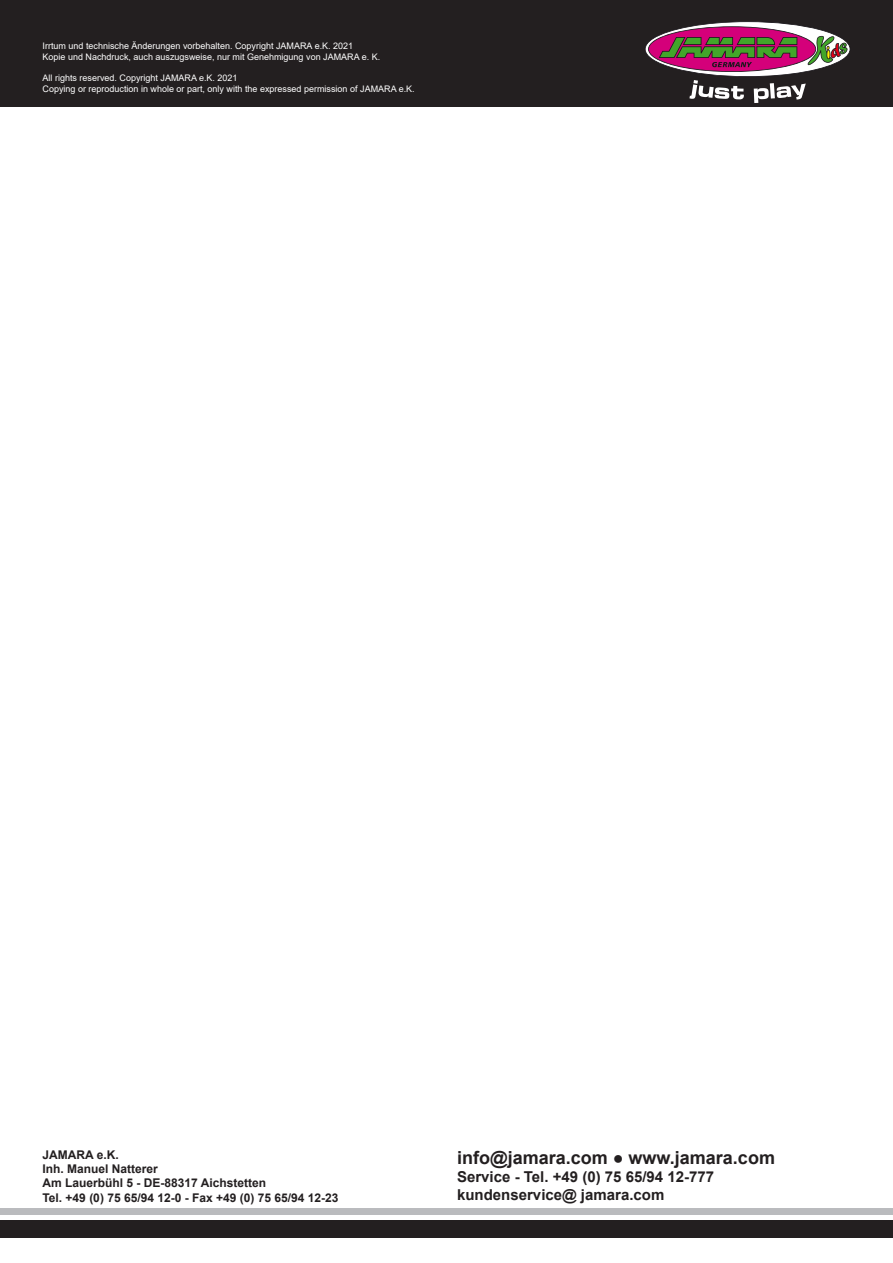
<style>
.page{position:relative;width:893px;height:1263px;background:#fff}
.page>*{position:absolute;margin:0;border:0;box-sizing:border-box;transform-origin:0 0}
.t1{font:700 18px "Arial";color:#231f20}
.t2{font:700 15px/18px "Arial";color:#231f20}
.t3{font:700 12px/14.4px "Arial";color:#231f20}
.t4{font:9px/10.8px "Arial";color:#fff}
.s1{font-weight:900}
</style>
<div class="page">
<div style="left:0;top:0;width:893px;height:106px;background:#231f20"></div>
<div style="left:0;top:1209px;width:893px;height:6px;background:#babbbe"></div>
<div style="left:0;top:1220px;width:893px;height:17px;background:#231f20"></div>
<svg style="left:645px;top:21px;width:205px;height:82px"></svg>
<p class="t4" style="left:43px;top:40px;width:339px">Irrtum und technische Änderungen vorbehalten. Copyright JAMARA e.K. 2021<br>Kopie und Nachdruck, auch auszugsweise, nur mit Genehmigung von JAMARA e. K.</p>
<p class="t4" style="left:43px;top:73px;width:374px">All rights reserved. Copyright JAMARA e.K. 2021<br>Copying or reproduction in whole or part, only with the expressed permission of JAMARA e.K.</p>
<h3 class="t3" style="left:43px;top:1147px;width:297px">JAMARA e.K.<br>Inh. Manuel Natterer<br>Am Lauerbühl 5 - DE-88317 Aichstetten<br>Tel. +49 (0) 75 65/94 12-0 - Fax +49 (0) 75 65/94 12-23</h3>
<h1 class="t1" style="left:457px;top:1145px;width:319px">info@jamara.com <span class="s1">●</span> www.jamara.com</h1>
<h2 class="t2" style="left:457px;top:1168px;width:258px">Service - Tel. +49 (0) 75 65/94 12-777 kundenservice@ jamara.com</h2>
</div>
